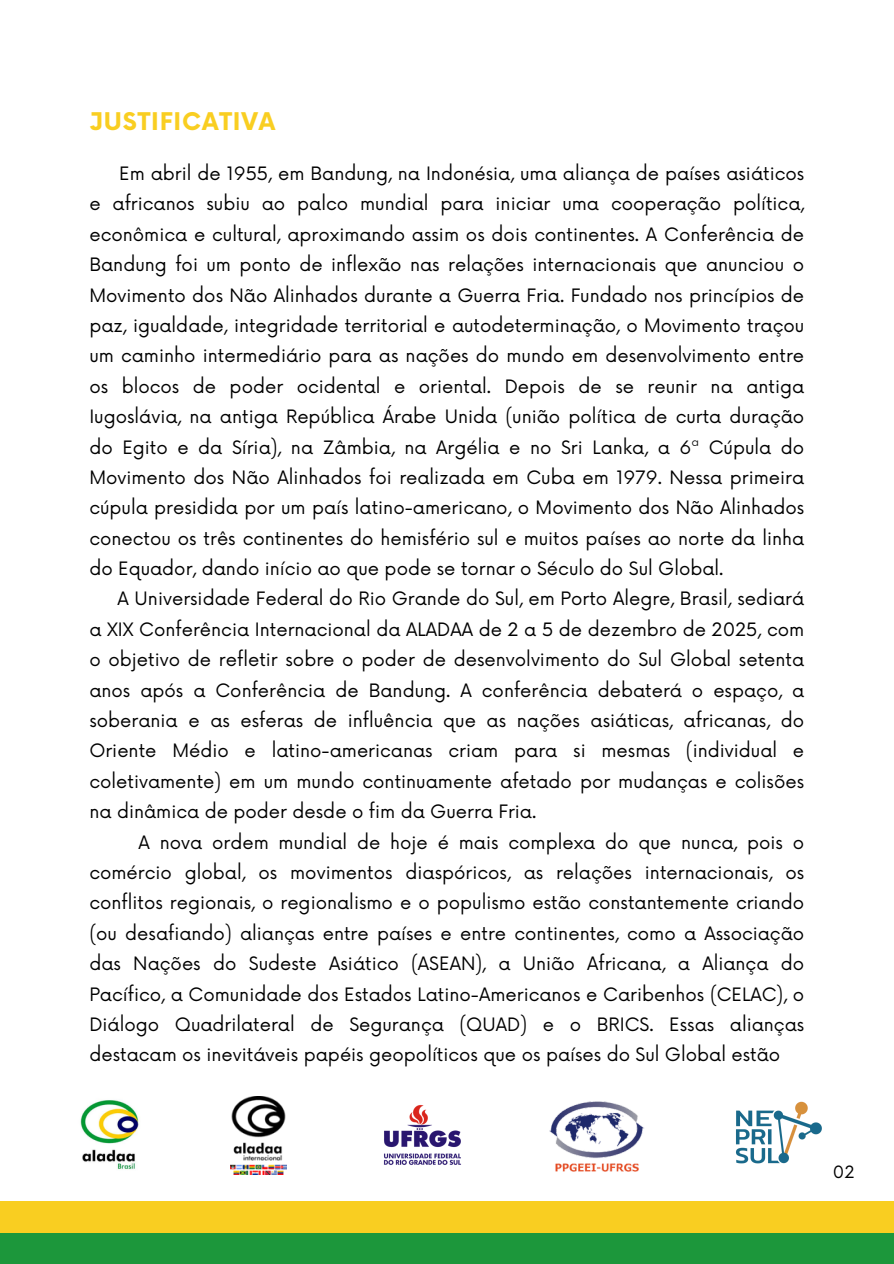
<style>
.page{position:relative;width:894px;height:1264px;background:#fff}
.page>*{position:absolute;margin:0;border:0;box-sizing:border-box;transform-origin:0 0}
.t1{font:700 23.7px "Now";letter-spacing:.035em;color:#f9ce21}
.t2{font:18px/30.3px "Now";color:#000;text-align:justify}
.t3{font:16.5px "Now";color:#000}
</style>
<div class="page">
<div style="left:0;top:1232px;width:893px;height:31px;background:#1c973b"></div>
<div style="left:0;top:1200px;width:893px;height:32px;background:#f9ce21"></div>
<img style="left:80px;top:1100px;width:59px;height:70px">
<img style="left:383px;top:1105px;width:78px;height:60px">
<img style="left:549px;top:1101px;width:95px;height:70px">
<img style="left:736px;top:1101px;width:86px;height:63px">
<img style="left:230px;top:1096px;width:56px;height:78px">
<p class="t1" style="left:89px;top:108px;width:187px">JUSTIFICATIVA</p>
<h1 class="t2" style="left:89px;top:159px;width:716px;text-indent:30px">Em abril de 1955, em Bandung, na Indonésia, uma aliança de países asiáticos e africanos subiu ao palco mundial para iniciar uma cooperação política, econômica e cultural, aproximando assim os dois continentes. A Conferência de Bandung foi um ponto de inflexão nas relações internacionais que anunciou o Movimento dos Não Alinhados durante a Guerra Fria. Fundado nos princípios de paz, igualdade, integridade territorial e autodeterminação, o Movimento traçou um caminho intermediário para as nações do mundo em desenvolvimento entre os blocos de poder ocidental e oriental. Depois de se reunir na antiga Iugoslávia, na antiga República Árabe Unida (união política de curta duração do Egito e da Síria), na Zâmbia, na Argélia e no Sri Lanka, a 6ª Cúpula do Movimento dos Não Alinhados foi realizada em Cuba em 1979. Nessa primeira cúpula presidida por um país latino-americano, o Movimento dos Não Alinhados conectou os três continentes do hemisfério sul e muitos países ao norte da linha do Equador, dando início ao que pode se tornar o Século do Sul Global.</h1>
<p class="t2" style="left:89px;top:584px;width:716px;text-indent:28px">A Universidade Federal do Rio Grande do Sul, em Porto Alegre, Brasil, sediará a XIX Conferência Internacional da ALADAA de 2 a 5 de dezembro de 2025, com o objetivo de refletir sobre o poder de desenvolvimento do Sul Global setenta anos após a Conferência de Bandung. A conferência debaterá o espaço, a soberania e as esferas de influência que as nações asiáticas, africanas, do Oriente Médio e latino-americanas criam para si mesmas (individual e coletivamente) em um mundo continuamente afetado por mudanças e colisões na dinâmica de poder desde o fim da Guerra Fria.</p>
<p class="t2" style="left:89px;top:827px;width:716px;text-indent:49px">A nova ordem mundial de hoje é mais complexa do que nunca, pois o comércio global, os movimentos diaspóricos, as relações internacionais, os conflitos regionais, o regionalismo e o populismo estão constantemente criando (ou desafiando) alianças entre países e entre continentes, como a Associação das Nações do Sudeste Asiático (ASEAN), a União Africana, a Aliança do Pacífico, a Comunidade dos Estados Latino-Americanos e Caribenhos (CELAC), o Diálogo Quadrilateral de Segurança (QUAD) e o BRICS. Essas alianças destacam os inevitáveis papéis geopolíticos que os países do Sul Global estão</p>
<p class="t3" style="left:832px;top:1162px;width:23px">02</p>
</div>
